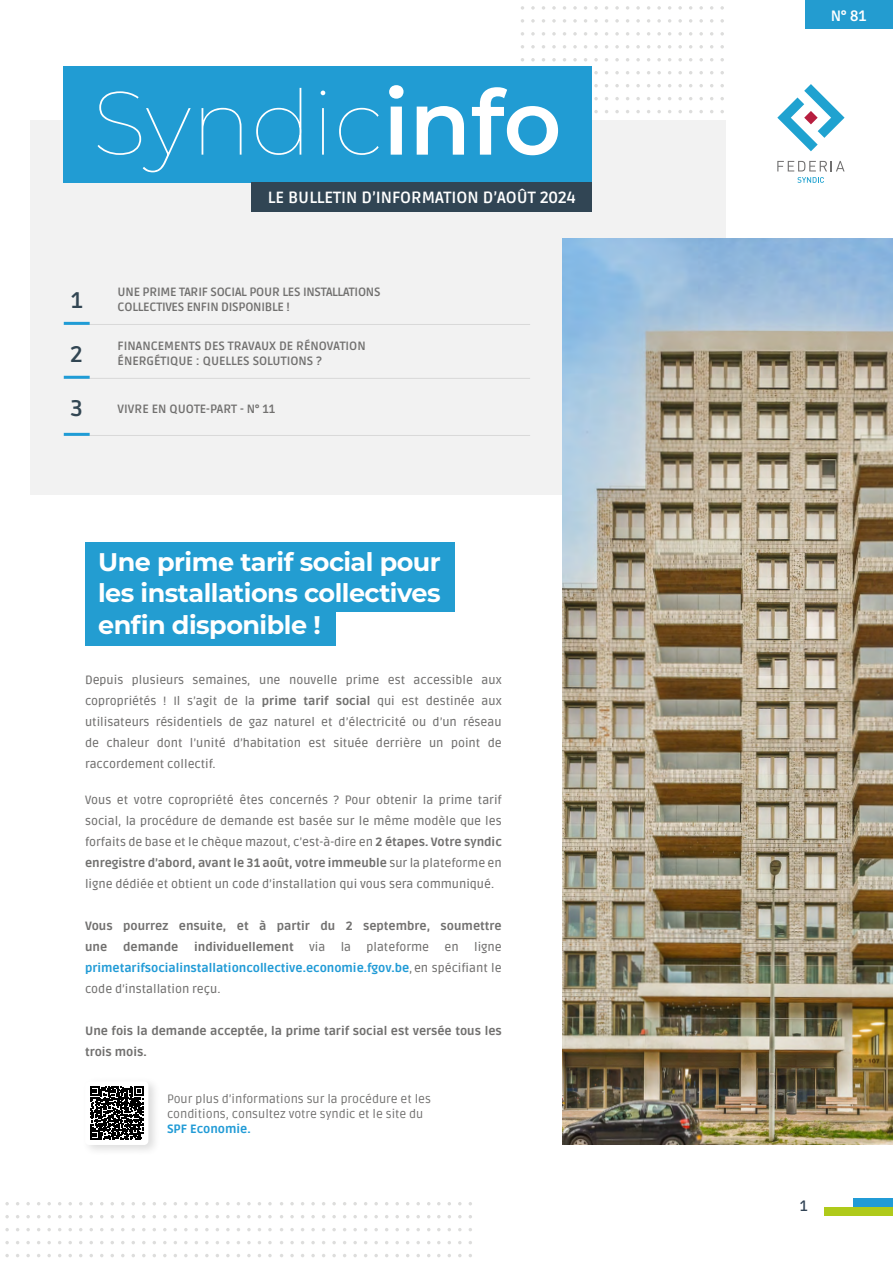
<style>
.page{position:relative;width:893px;height:1263px;background:#fff}
.page>*{position:absolute;margin:0;border:0;box-sizing:border-box;transform-origin:0 0}
.t1{font:100 90px "Montserrat";color:#fff}
.t2{font:700 25.5px/31.5px "Montserrat";letter-spacing:-.02em;color:#fff;text-align:justify}
.t3{font:700 22.5px "Ruda";color:#324653}
.t4{font:700 16.2px "Ruda";color:#fff}
.t5{font:700 15px "Ruda";color:#fff}
.t6{font:600 15px "Ruda";color:#314355}
.t7{font:500 12px/21px "Ruda";color:#71706f;text-align:justify}
.t8{font:700 12px/15px "Ruda";letter-spacing:-.005em;color:#71706f}
.t9{font:800 12px/21px "Ruda";color:#71706f}
.t10{font:800 12px/21px "Ruda";color:#219bd6;text-align:justify}
.t11{font:12px/15px "Ruda";color:#71706f}
.s1{font-weight:600}
.s2{font-weight:800}
.s3{font-weight:500;color:#71706f}
</style>
<div class="page">
<div style="left:31px;top:120px;width:695px;height:375px;background:#f2f2f2"></div>
<img style="left:562px;top:239px;width:331px;height:906px">
<svg style="left:720px;top:6px;width:4px;height:4px"></svg>
<svg style="left:720px;top:19px;width:4px;height:4px"></svg>
<svg style="left:720px;top:32px;width:4px;height:4px"></svg>
<svg style="left:720px;top:45px;width:4px;height:4px"></svg>
<svg style="left:699px;top:6px;width:4px;height:4px"></svg>
<svg style="left:699px;top:19px;width:4px;height:4px"></svg>
<svg style="left:699px;top:32px;width:4px;height:4px"></svg>
<svg style="left:699px;top:45px;width:4px;height:4px"></svg>
<svg style="left:678px;top:6px;width:4px;height:4px"></svg>
<svg style="left:678px;top:19px;width:4px;height:4px"></svg>
<svg style="left:678px;top:32px;width:4px;height:4px"></svg>
<svg style="left:678px;top:45px;width:4px;height:4px"></svg>
<svg style="left:657px;top:6px;width:4px;height:4px"></svg>
<svg style="left:657px;top:19px;width:4px;height:4px"></svg>
<svg style="left:657px;top:32px;width:4px;height:4px"></svg>
<svg style="left:657px;top:45px;width:4px;height:4px"></svg>
<svg style="left:636px;top:6px;width:4px;height:4px"></svg>
<svg style="left:636px;top:19px;width:4px;height:4px"></svg>
<svg style="left:636px;top:32px;width:4px;height:4px"></svg>
<svg style="left:636px;top:45px;width:4px;height:4px"></svg>
<svg style="left:615px;top:6px;width:4px;height:4px"></svg>
<svg style="left:615px;top:19px;width:4px;height:4px"></svg>
<svg style="left:615px;top:32px;width:4px;height:4px"></svg>
<svg style="left:615px;top:45px;width:4px;height:4px"></svg>
<svg style="left:594px;top:6px;width:4px;height:4px"></svg>
<svg style="left:594px;top:19px;width:4px;height:4px"></svg>
<svg style="left:594px;top:32px;width:4px;height:4px"></svg>
<svg style="left:594px;top:45px;width:4px;height:4px"></svg>
<svg style="left:573px;top:6px;width:4px;height:4px"></svg>
<svg style="left:573px;top:19px;width:4px;height:4px"></svg>
<svg style="left:573px;top:32px;width:4px;height:4px"></svg>
<svg style="left:573px;top:45px;width:4px;height:4px"></svg>
<svg style="left:552px;top:6px;width:4px;height:4px"></svg>
<svg style="left:552px;top:19px;width:4px;height:4px"></svg>
<svg style="left:552px;top:32px;width:4px;height:4px"></svg>
<svg style="left:552px;top:45px;width:4px;height:4px"></svg>
<svg style="left:531px;top:6px;width:4px;height:4px"></svg>
<svg style="left:531px;top:19px;width:4px;height:4px"></svg>
<svg style="left:531px;top:32px;width:4px;height:4px"></svg>
<svg style="left:531px;top:45px;width:4px;height:4px"></svg>
<div style="left:64px;top:66px;width:528px;height:116px;background:#219cd3"></div>
<svg style="left:777px;top:84px;width:67px;height:67px"></svg>
<svg style="left:777px;top:161px;width:68px;height:10px"></svg>
<svg style="left:797px;top:177px;width:27px;height:6px"></svg>
<div style="left:805px;top:0;width:88px;height:29px;background:#239cd0"></div>
<hr style="left:64px;top:324px;width:466px;height:1px;background:#d9d9d9">
<hr style="left:64px;top:378px;width:466px;height:1px;background:#d9d9d9">
<hr style="left:64px;top:435px;width:466px;height:1px;background:#d9d9d9">
<hr style="left:64px;top:322px;width:26px;height:3px;background:#1f9cd6">
<hr style="left:64px;top:376px;width:26px;height:3px;background:#1f9cd6">
<hr style="left:64px;top:433px;width:26px;height:3px;background:#1f9cd6">
<div style="left:252px;top:182px;width:340px;height:30px;background:#314554"></div>
<div style="left:85px;top:574px;width:370px;height:38px;background:#239dd1"></div>
<div style="left:85px;top:612px;width:251px;height:34px;background:#239dd1"></div>
<div style="left:85px;top:543px;width:370px;height:38px;background:#239dd1"></div>
<div style="left:81px;top:1076px;width:80px;height:80px;background:#000;opacity:.14"></div>
<div style="left:85px;top:1081px;width:63px;height:64px;background:#fff;border-radius:4px"></div>
<svg style="left:90px;top:1086px;width:53px;height:54px"></svg>
<div style="left:854px;top:1198px;width:39px;height:9px;background:#219bd6"></div>
<div style="left:825px;top:1207px;width:68px;height:8px;background:#afca1a"></div>
<h1 class="t1" style="left:92px;top:63px;width:471px">Syndic<span class="s1">info</span></h1>
<h3 class="t3" style="left:71px;top:285px;width:13px">1</h3>
<h3 class="t3" style="left:70px;top:338px;width:14px">2</h3>
<h3 class="t3" style="left:70px;top:392px;width:14px">3</h3>
<h3 class="t4" style="left:268px;top:186px;width:309px">LE BULLETIN D’INFORMATION D’AOÛT 2024</h3>
<p class="t8" style="left:118px;top:284px;width:264px">UNE PRIME TARIF SOCIAL POUR LES INSTALLATIONS<br>COLLECTIVES ENFIN DISPONIBLE !</p>
<p class="t8" style="left:118px;top:338px;width:250px">FINANCEMENTS DES TRAVAUX DE RÉNOVATION<br>ÉNERGÉTIQUE : QUELLES SOLUTIONS ?</p>
<p class="t8" style="left:118px;top:401px;width:159px">VIVRE EN QUOTE-PART - N° 11</p>
<h2 class="t2" style="left:98px;top:545px;width:344px">Une prime tarif social pour les installations collectives enfin disponible !</h2>
<p class="t7" style="left:85px;top:669px;width:418px">Depuis plusieurs semaines, une nouvelle prime est accessible aux copropriétés ! Il s’agit de la <span class="s2">prime tarif social</span> qui est destinée aux utilisateurs résidentiels de gaz naturel et d’électricité ou d’un réseau de chaleur dont l’unité d’habitation est située derrière un point de raccordement collectif.</p>
<p class="t7" style="left:85px;top:789px;width:418px">Vous et votre copropriété êtes concernés ? Pour obtenir la prime tarif social, la procédure de demande est basée sur le même modèle que les forfaits de base et le chèque mazout, c’est-à-dire en <span class="s2">2 étapes. Votre syndic enregistre d’abord, avant le 31 août, votre immeuble</span> sur la plateforme en ligne dédiée et obtient un code d’installation qui vous sera communiqué.</p>
<p class="t9" style="left:85px;top:915px;width:418px">Vous pourrez ensuite, et à partir du 2 septembre, soumettre une</p>
<p class="t9" style="left:123px;top:936px;width:57px">demande</p>
<p class="t9" style="left:194px;top:936px;width:101px">individuellement</p>
<p class="t7" style="left:309px;top:936px;width:18px">via</p>
<p class="t7" style="left:341px;top:936px;width:12px">la</p>
<p class="t7" style="left:366px;top:936px;width:64px">plateforme</p>
<p class="t7" style="left:445px;top:936px;width:16px">en</p>
<p class="t10" style="left:85px;top:936px;width:418px;text-indent:389px"><span class="s3">ligne </span>primetarifsocialinstallationcollective.economie.fgov.be<span class="s3">,en spécifiant le code d’installation reçu.</span></p>
<p class="t9" style="left:85px;top:1020px;width:418px">Une fois la demande acceptée, la prime tarif social est versée tous les trois mois.</p>
<p class="t11" style="left:167px;top:1090px;width:265px">Pour plus d’informations sur la procédure et les conditions, consultez votre syndic et le site du</p>
<p class="t10" style="left:167px;top:1117px;width:85px">SPF Economie.</p>
<p class="t5" style="left:831px;top:6px;width:37px">N° 81</p>
<p class="t6" style="left:800px;top:1195px;width:9px">1</p>
</div>
